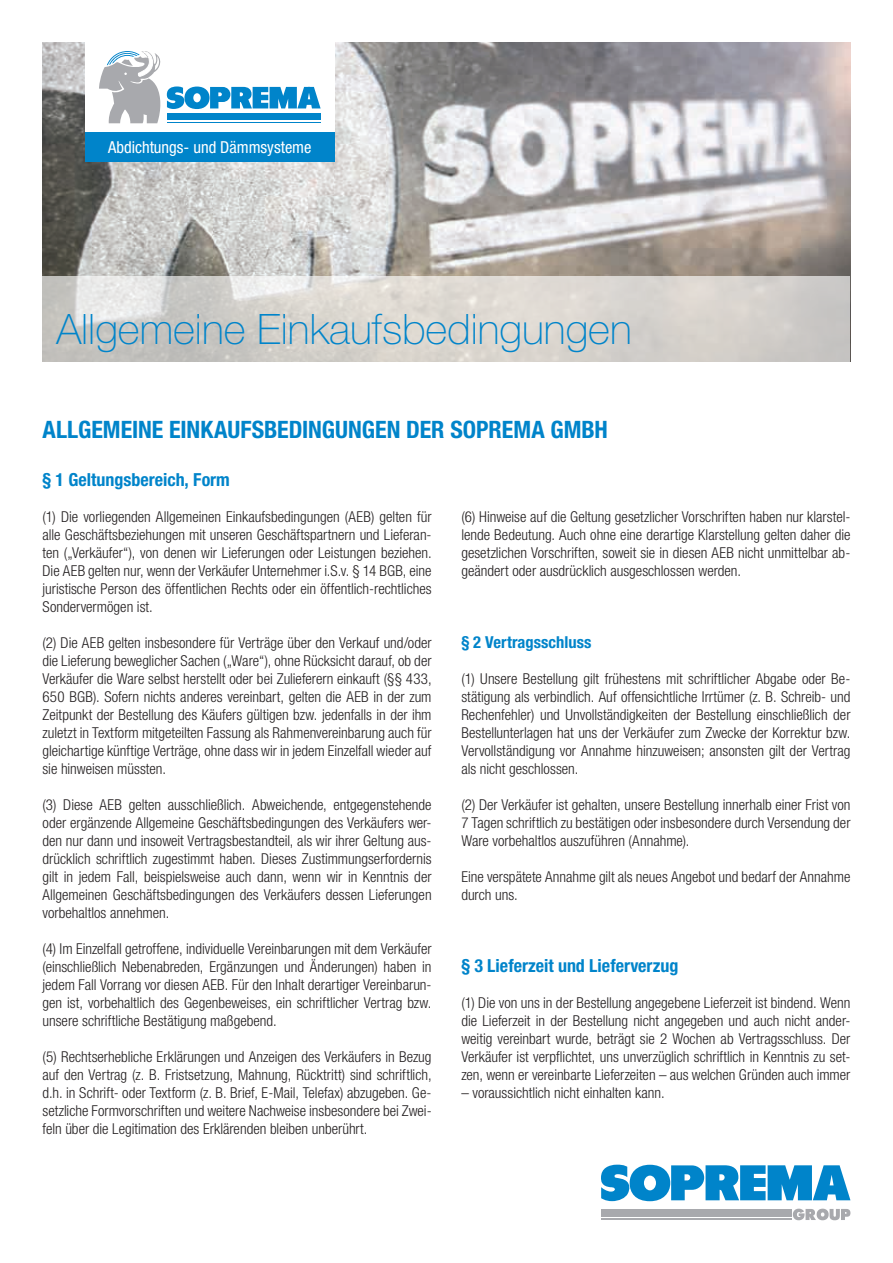
<style>
.page{position:relative;width:893px;height:1263px;background:#fff}
.page>*{position:absolute;margin:0;border:0;box-sizing:border-box;transform-origin:0 0}
.t1{font:100 42px "Helvetica Neue";color:#0084ca}
.t2{font:700 condensed 24px "Helvetica Neue LT Std";color:#0084ca}
.t3{font:700 condensed 18px "Helvetica Neue LT Std";color:#0084ca}
.t4{font:condensed 16.5px "Helvetica Neue LT Std";color:#fff}
.t5{font:700 condensed 16.5px "Helvetica Neue LT Std";letter-spacing:.005em;color:#0084ca}
.t6{font:300 condensed 15px/18px "Helvetica Neue LT Std";color:#231f20;text-align:justify}
</style>
<div class="page">
<img style="left:43px;top:43px;width:807px;height:233px">
<div style="left:85px;top:43px;width:250px;height:89px;background:#fff"></div>
<hr style="left:167px;top:123px;width:154px;height:1px;background:#0084ca">
<svg style="left:99px;top:51px;width:222px;height:72px"></svg>
<div style="left:85px;top:132px;width:250px;height:30px;background:#0084ca"></div>
<div style="left:601px;top:1209px;width:190px;height:8px;background:#a8a9ad"></div>
<hr style="left:601px;top:1219px;width:190px;height:1px;background:#a8a9ad">
<svg style="left:793px;top:1209px;width:57px;height:11px"></svg>
<svg style="left:601px;top:1164px;width:249px;height:37px"></svg>
<svg style="left:43px;top:276px;width:807px;height:85px;fill:#d7d3cd"></svg>
<p class="t4" style="left:108px;top:137px;width:205px">Abdichtungs- und Dämmsysteme</p>
<h1 class="t1" style="left:56px;top:305px;width:577px">Allgemeine Einkaufsbedingungen</h1>
<h2 class="t2" style="left:43px;top:415px;width:567px">ALLGEMEINE EINKAUFSBEDINGUNGEN DER SOPREMA GMBH</h2>
<p class="t3" style="left:43px;top:469px;width:189px">§ 1 Geltungsbereich, Form</p>
<p class="t6" style="left:43px;top:508px;width:391px">(1) Die vorliegenden Allgemeinen Einkaufsbedingungen (AEB) gelten für alle Geschäftsbeziehungen mit unseren Geschäftspartnern und Lieferan&shy;ten („Verkäufer“), von denen wir Lieferungen oder Leistungen beziehen.<br>Die AEB gelten nur, wenn der Verkäufer Unternehmer i.S.v. § 14 BGB, eine juristische Person des öffentlichen Rechts oder ein öffentlich-rechtliches Sondervermögen ist.</p>
<p class="t6" style="left:43px;top:634px;width:391px">(2) Die AEB gelten insbesondere für Verträge über den Verkauf und/oder die Lieferung beweglicher Sachen („Ware“), ohne Rücksicht darauf, ob der Verkäufer die Ware selbst herstellt oder bei Zulieferern einkauft (§§ 433, 650 BGB). Sofern nichts anderes vereinbart, gelten die AEB in der zum Zeitpunkt der Bestellung des Käufers gültigen bzw. jedenfalls in der ihm zuletzt in Textform mitgeteilten Fassung als Rahmenvereinbarung auch für gleichartige künftige Verträge, ohne dass wir in jedem Einzelfall wieder auf sie hinweisen müssten.</p>
<p class="t6" style="left:43px;top:796px;width:391px">(3) Diese AEB gelten ausschließlich. Abweichende, entgegenstehende oder ergänzende Allgemeine Geschäftsbedingungen des Verkäufers wer&shy;den nur dann und insoweit Vertragsbestandteil, als wir ihrer Geltung aus&shy;drücklich schriftlich zugestimmt haben. Dieses Zustimmungserfordernis gilt in jedem Fall, beispielsweise auch dann, wenn wir in Kenntnis der Allgemeinen Geschäftsbedingungen des Verkäufers dessen Lieferungen vorbehaltlos annehmen.</p>
<p class="t6" style="left:43px;top:940px;width:391px">(4) Im Einzelfall getroffene, individuelle Vereinbarungen mit dem Verkäufer (einschließlich Nebenabreden, Ergänzungen und Änderungen) haben in jedem Fall Vorrang vor diesen AEB. Für den Inhalt derartiger Vereinbarun&shy;gen ist, vorbehaltlich des Gegenbeweises, ein schriftlicher Vertrag bzw. unsere schriftliche Bestätigung maßgebend.</p>
<p class="t6" style="left:43px;top:1048px;width:391px">(5) Rechtserhebliche Erklärungen und Anzeigen des Verkäufers in Bezug auf den Vertrag (z. B. Fristsetzung, Mahnung, Rücktritt) sind schriftlich, d.h. in Schrift- oder Textform (z. B. Brief, E-Mail, Telefax) abzugeben. Ge&shy;setzliche Formvorschriften und weitere Nachweise insbesondere bei Zwei&shy;feln über die Legitimation des Erklärenden bleiben unberührt.</p>
<p class="t6" style="left:461px;top:508px;width:391px">(6) Hinweise auf die Geltung gesetzlicher Vorschriften haben nur klarstel&shy;lende Bedeutung. Auch ohne eine derartige Klarstellung gelten daher die gesetzlichen Vorschriften, soweit sie in diesen AEB nicht unmittelbar ab&shy;geändert oder ausdrücklich ausgeschlossen werden.</p>
<p class="t5" style="left:461px;top:632px;width:132px">§ 2 Vertragsschluss</p>
<p class="t6" style="left:461px;top:670px;width:391px">(1) Unsere Bestellung gilt frühestens mit schriftlicher Abgabe oder Be&shy;stätigung als verbindlich. Auf offensichtliche Irrtümer (z. B. Schreib- und Rechenfehler) und Unvollständigkeiten der Bestellung einschließlich der Bestellunterlagen hat uns der Verkäufer zum Zwecke der Korrektur bzw.<br>Vervollständigung vor Annahme hinzuweisen; ansonsten gilt der Vertrag als nicht geschlossen.</p>
<p class="t6" style="left:461px;top:796px;width:391px">(2) Der Verkäufer ist gehalten, unsere Bestellung innerhalb einer Frist von 7 Tagen schriftlich zu bestätigen oder insbesondere durch Versendung der Ware vorbehaltlos auszuführen (Annahme).</p>
<p class="t6" style="left:461px;top:868px;width:391px">Eine verspätete Annahme gilt als neues Angebot und bedarf der Annahme durch uns.</p>
<p class="t3" style="left:461px;top:955px;width:218px">§ 3 Lieferzeit und Lieferverzug</p>
<p class="t6" style="left:461px;top:994px;width:391px">(1) Die von uns in der Bestellung angegebene Lieferzeit ist bindend. Wenn die Lieferzeit in der Bestellung nicht angegeben und auch nicht ander&shy;weitig vereinbart wurde, beträgt sie 2 Wochen ab Vertragsschluss. Der Verkäufer ist verpflichtet, uns unverzüglich schriftlich in Kenntnis zu set&shy;zen, wenn er vereinbarte Lieferzeiten – aus welchen Gründen auch immer</p>
<p class="t6" style="left:461px;top:1084px;width:205px">– voraussichtlich nicht einhalten kann.</p>
</div>
